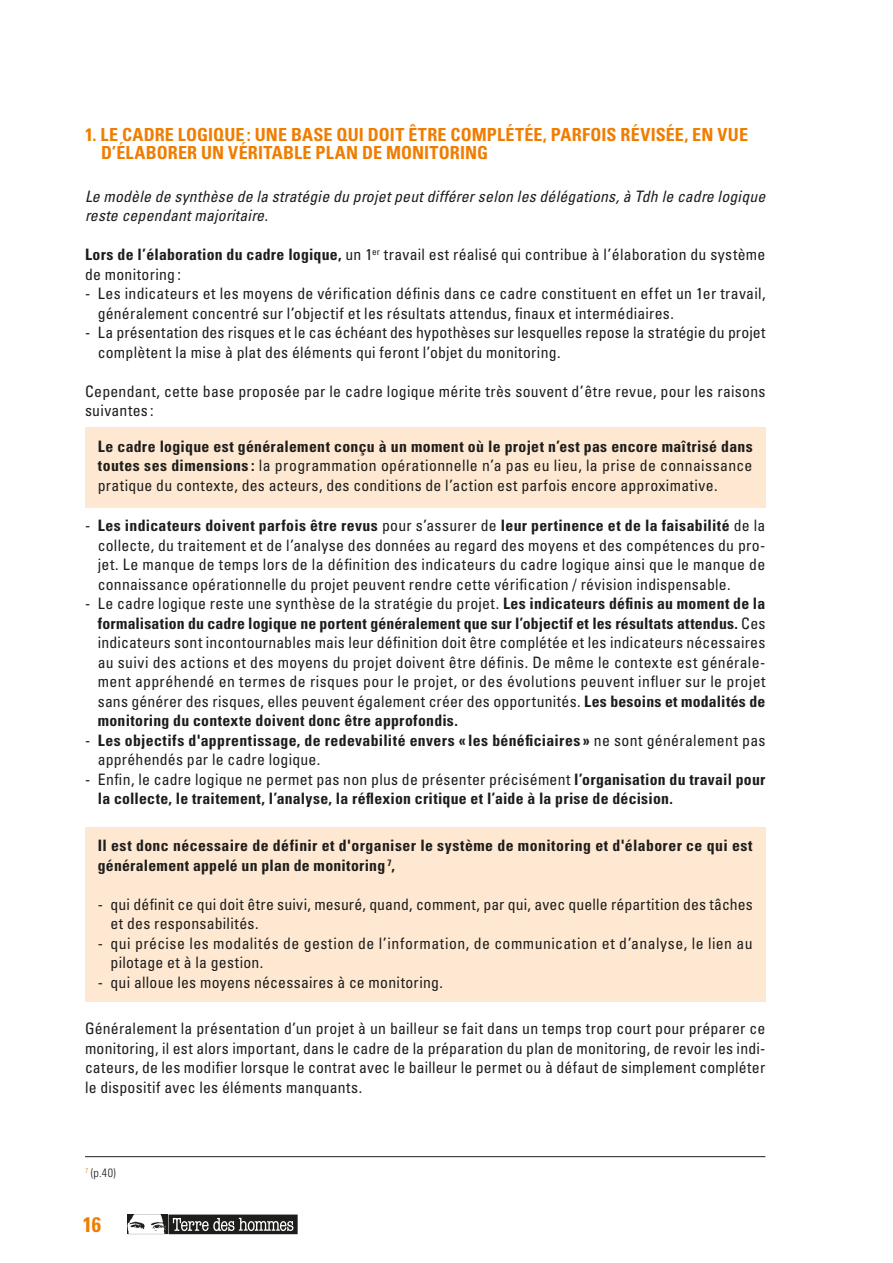
<style>
.page{position:relative;width:893px;height:1263px;background:#fff}
.page>*{position:absolute;margin:0;border:0;box-sizing:border-box;transform-origin:0 0}
.t1{font:700 condensed 21px "Univers LT Std";color:#ef7d00}
.t2{font:700 condensed 18px/18px "Univers LT Std";letter-spacing:.01em;color:#ef7d00}
.t3{font:condensed 15.75px/19.5px "Univers LT Std";letter-spacing:.015em;color:#1d1d1b}
.t4{font:700 condensed 15.75px/19.5px "Univers LT Std";letter-spacing:.02em;color:#1d1d1b}
.t5{font:italic condensed 15.75px/19.5px "Univers LT Std";letter-spacing:.015em;color:#1d1d1b}
.t6{font:300 condensed 12px "Univers LT Std";color:#1d1d1b}
.s1{font-weight:700}
.s2{font-weight:400}
</style>
<div class="page">
<svg style="left:128px;top:1214px;width:170px;height:20px"></svg>
<div style="left:85px;top:827px;width:680px;height:174px;background:#fee8d2"></div>
<div style="left:85px;top:427px;width:680px;height:81px;background:#fee8d2"></div>
<hr style="left:85px;top:1156px;width:680px;height:1px;background:#1d1d1b">
<p class="t2" style="left:101px;top:125px;width:648px;text-indent:-16px">1. LE CADRE LOGIQUE: UNE BASE QUI DOIT ÊTRE COMPLÉTÉE, PARFOIS RÉVISÉE, EN VUE<br>D’ÉLABORER UN VÉRITABLE PLAN DE MONITORING</p>
<p class="t5" style="left:85px;top:186px;width:682px">Le modèle de synthèse de la stratégie du projet peut différer selon les délégations, à Tdh le cadre logique reste cependant majoritaire.</p>
<p class="t3" style="left:85px;top:245px;width:682px"><span class="s1">Lors de l’élaboration du cadre logique,</span> un 1<sup>er</sup> travail est réalisé qui contribue à l’élaboration du système de monitoring :</p>
<p class="t3" style="left:98px;top:284px;width:669px;text-indent:-13px">- Les indicateurs et les moyens de vérification définis dans ce cadre constituent en effet un 1er travail, généralement concentré sur l’objectif et les résultats attendus, finaux et intermédiaires.</p>
<p class="t3" style="left:98px;top:323px;width:669px;text-indent:-13px">- La présentation des risques et le cas échéant des hypothèses sur lesquelles repose la stratégie du projet complètent la mise à plat des éléments qui feront l’objet du monitoring.</p>
<p class="t3" style="left:85px;top:381px;width:682px">Cependant, cette base proposée par le cadre logique mérite très souvent d’être revue, pour les raisons suivantes :</p>
<p class="t3" style="left:98px;top:436px;width:656px;text-align:justify"><span class="s1">Le cadre logique est généralement conçu à un moment où le projet n’est pas encore maîtrisé dans toutes ses dimensions :</span> la programmation opérationnelle n’a pas eu lieu, la prise de connaissance pratique du contexte, des acteurs, des conditions de l’action est parfois encore approximative.</p>
<p class="t3" style="left:98px;top:516px;width:669px;text-align:justify;text-indent:-13px">- <span class="s1">Les indicateurs doivent parfois être revus</span> pour s’assurer de <span class="s1">leur pertinence et de la faisabilité</span> de la collecte, du traitement et de l’analyse des données au regard des moyens et des compétences du pro&shy;jet. Le manque de temps lors de la définition des indicateurs du cadre logique ainsi que le manque de connaissance opérationnelle du projet peuvent rendre cette vérification / révision indispensable.</p>
<p class="t3" style="left:98px;top:594px;width:669px;text-align:justify;text-indent:-13px">- Le cadre logique reste une synthèse de la stratégie du projet. <span class="s1">Les indicateurs définis au moment de la formalisation du cadre logique ne portent généralement que sur l’objectif et les résultats attendus.</span> Ces indicateurs sont incontournables mais leur définition doit être complétée et les indicateurs nécessaires au suivi des actions et des moyens du projet doivent être définis. De même le contexte est générale&shy;ment appréhendé en termes de risques pour le projet, or des évolutions peuvent influer sur le projet sans générer des risques, elles peuvent également créer des opportunités. <span class="s1">Les besoins et modalités de monitoring du contexte doivent donc être approfondis.</span></p>
<p class="t4" style="left:98px;top:730px;width:669px;text-indent:-13px"><span class="s2">-</span> Les objectifs d'apprentissage, de redevabilité envers « les bénéficiaires » <span class="s2">ne sont généralement pas appréhendés par le cadre logique.</span></p>
<p class="t4" style="left:98px;top:769px;width:669px;text-indent:-13px"><span class="s2">- Enfin, le cadre logique ne permet pas non plus de présenter précisément</span> l’organisation du travail pour la collecte, le traitement, l’analyse, la réflexion critique et l’aide à la prise de décision.</p>
<p class="t4" style="left:98px;top:836px;width:656px">Il est donc nécessaire de définir et d'organiser le système de monitoring et d'élaborer ce qui est généralement appelé un plan de monitoring <sup>7</sup>,</p>
<p class="t3" style="left:111px;top:894px;width:644px;text-indent:-13px">- qui définit ce qui doit être suivi, mesuré, quand, comment, par qui, avec quelle répartition des tâches et des responsabilités.</p>
<p class="t3" style="left:111px;top:933px;width:643px;text-indent:-13px">- qui précise les modalités de gestion de l’information, de communication et d’analyse, le lien au pilotage et à la gestion.</p>
<p class="t3" style="left:98px;top:972px;width:347px">- qui alloue les moyens nécessaires à ce monitoring.</p>
<p class="t3" style="left:85px;top:1018px;width:682px;text-align:justify">Généralement la présentation d’un projet à un bailleur se fait dans un temps trop court pour préparer ce monitoring, il est alors important, dans le cadre de la préparation du plan de monitoring, de revoir les indi&shy;cateurs, de les modifier lorsque le contrat avec le bailleur le permet ou à défaut de simplement compléter le dispositif avec les éléments manquants.</p>
<p class="t6" style="left:85px;top:1165px;width:32px"><sup>7</sup> (p.40)</p>
<h1 class="t1" style="left:83px;top:1211px;width:20px">16</h1>
</div>
